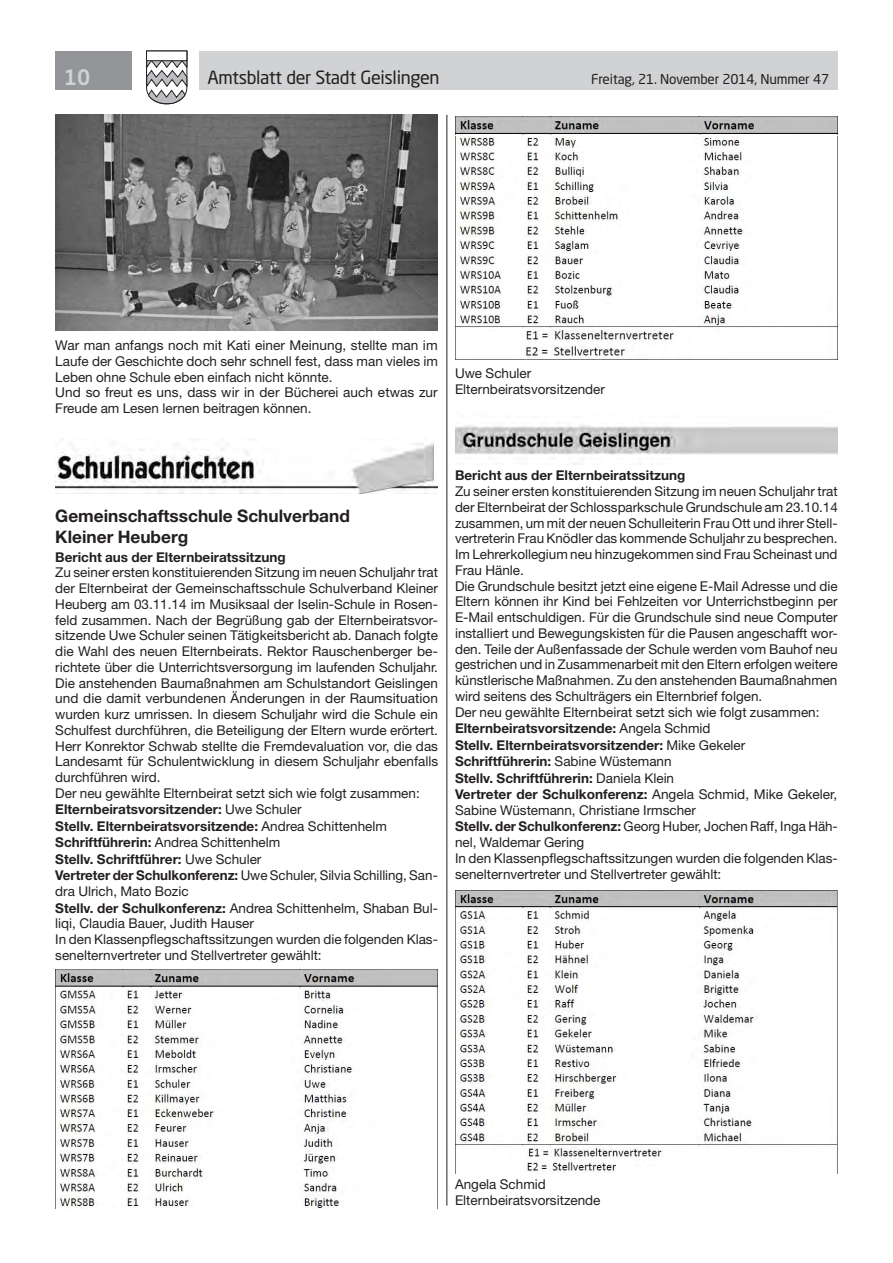
<style>
.page{position:relative;width:893px;height:1263px;background:#fff}
.page>*{position:absolute;margin:0;border:0;box-sizing:border-box;transform-origin:0 0}
.t1{font:500 21px "Neo Sans Std";color:#d1d2d4}
.t2{font:18px "Neo Sans Std";letter-spacing:-.02em;color:#231f20}
.t3{font:700 17.25px/20.5px "Helvetica Neue LT Std";color:#231f20}
.t4{font:13.5px/15.9px "Helvetica Neue LT Std";color:#231f20}
.t5{font:700 13.5px "Helvetica Neue LT Std";color:#231f20}
.t6{font:13.5px "Neo Sans Std";letter-spacing:-.015em;color:#231f20}
.s1{font-weight:700}
</style>
<div class="page">
<div style="left:199px;top:51px;width:639px;height:38px;background:#d1d2d4"></div>
<div style="left:55px;top:51px;width:77px;height:38px;background:#939598"></div>
<svg style="left:146px;top:50px;width:42px;height:55px"></svg>
<div style="left:146px;top:51px;width:41px;height:10px;background:#fff;border:1px solid #231f20"></div>
<hr style="left:446px;top:115px;width:1px;height:1090px;background:#231f20">
<img style="left:55px;top:115px;width:383px;height:215px">
<img style="left:55px;top:442px;width:383px;height:51px">
<img style="left:55px;top:969px;width:383px;height:239px">
<img style="left:455px;top:116px;width:383px;height:18px">
<img style="left:455px;top:425px;width:383px;height:40px">
<img style="left:455px;top:890px;width:383px;height:283px">
<img style="left:455px;top:136px;width:383px;height:224px">
<h1 class="t1" style="left:64px;top:64px;width:28px">10</h1>
<h2 class="t2" style="left:207px;top:66px;width:234px">Amtsblatt der Stadt Geislingen</h2>
<p class="t6" style="left:591px;top:71px;width:239px">Freitag, 21. November 2014, Nummer 47</p>
<p class="t4" style="left:55px;top:337px;width:384px">War man anfangs noch mit Kati einer Meinung, stellte man im Laufe der Geschichte doch sehr schnell fest, dass man vieles im Leben ohne Schule eben einfach nicht könnte.<br>Und so freut es uns, dass wir in der Bücherei auch etwas zur Freude am Lesen lernen beitragen können.</p>
<p class="t4" style="left:455px;top:365px;width:151px">Uwe Schuler<br>Elternbeiratsvorsitzender</p>
<p class="t3" style="left:55px;top:506px;width:296px">Gemeinschaftsschule Schulverband<br>Kleiner Heuberg</p>
<p class="t5" style="left:55px;top:548px;width:232px">Bericht aus der Elternbeiratssitzung</p>
<p class="t4" style="left:55px;top:564px;width:384px">Zu seiner ersten konstituierenden Sitzung im neuen Schuljahr trat der Elternbeirat der Gemeinschaftsschule Schulverband Kleiner Heuberg am 03.11.14 im Musiksaal der Iselin-Schule in Rosen&shy;feld zusammen. Nach der Begrüßung gab der Elternbeiratsvor&shy;sitzende Uwe Schuler seinen Tätigkeitsbericht ab. Danach folgte die Wahl des neuen Elternbeirats. Rektor Rauschenberger be&shy;richtete über die Unterrichtsversorgung im laufenden Schuljahr.<br>Die anstehenden Baumaßnahmen am Schulstandort Geislingen und die damit verbundenen Änderungen in der Raumsituation wurden kurz umrissen. In diesem Schuljahr wird die Schule ein Schulfest durchführen, die Beteiligung der Eltern wurde erörtert.<br>Herr Konrektor Schwab stellte die Fremdevaluation vor, die das Landesamt für Schulentwicklung in diesem Schuljahr ebenfalls durchführen wird.<br>Der neu gewählte Elternbeirat setzt sich wie folgt zusammen:<br><span class="s1">Elternbeiratsvorsitzender:</span> Uwe Schuler<br><span class="s1">Stellv. Elternbeiratsvorsitzende:</span> Andrea Schittenhelm <span class="s1">Schriftführerin:</span> Andrea Schittenhelm<br><span class="s1">Stellv. Schriftführer:</span> Uwe Schuler<br><span class="s1">Vertreter der Schulkonferenz:</span> Uwe Schuler, Silvia Schilling, San&shy;dra Ulrich, Mato Bozic<br><span class="s1">Stellv. der Schulkonferenz:</span> Andrea Schittenhelm, Shaban Bul&shy;liqi, Claudia Bauer, Judith Hauser<br>In den Klassenpflegschaftssitzungen wurden die folgenden Klas&shy;senelternvertreter und Stellvertreter gewählt:</p>
<p class="t5" style="left:455px;top:467px;width:232px">Bericht aus der Elternbeiratssitzung</p>
<p class="t4" style="left:455px;top:483px;width:384px">Zu seiner ersten konstituierenden Sitzung im neuen Schuljahr trat der Elternbeirat der Schlossparkschule Grundschule am 23.10.14 zusammen, um mit der neuen Schulleiterin Frau Ott und ihrer Stell&shy;vertreterin Frau Knödler das kommende Schuljahr zu besprechen.<br>Im Lehrerkollegium neu hinzugekommen sind Frau Scheinast und Frau Hänle.<br>Die Grundschule besitzt jetzt eine eigene E-Mail Adresse und die Eltern können ihr Kind bei Fehlzeiten vor Unterrichstbeginn per E-Mail entschuldigen. Für die Grundschule sind neue Computer installiert und Bewegungskisten für die Pausen angeschafft wor&shy;den. Teile der Außenfassade der Schule werden vom Bauhof neu gestrichen und in Zusammenarbeit mit den Eltern erfolgen weitere künstlerische Maßnahmen. Zu den anstehenden Baumaßnahmen wird seitens des Schulträgers ein Elternbrief folgen.<br>Der neu gewählte Elternbeirat setzt sich wie folgt zusammen:<br><span class="s1">Elternbeiratsvorsitzende:</span> Angela Schmid<br><span class="s1">Stellv. Elternbeiratsvorsitzender:</span> Mike Gekeler <span class="s1">Schriftführerin:</span> Sabine Wüstemann<br><span class="s1">Stellv. Schriftführerin:</span> Daniela Klein<br><span class="s1">Vertreter der Schulkonferenz:</span> Angela Schmid, Mike Gekeler, Sabine Wüstemann, Christiane Irmscher<br><span class="s1">Stellv. der Schulkonferenz:</span> Georg Huber, Jochen Raff, Inga Häh&shy;nel, Waldemar Gering<br>In den Klassenpflegschaftssitzungen wurden die folgenden Klas&shy;senelternvertreter und Stellvertreter gewählt:</p>
<p class="t4" style="left:455px;top:1176px;width:147px">Angela Schmid<br>Elternbeiratsvorsitzende</p>
</div>
